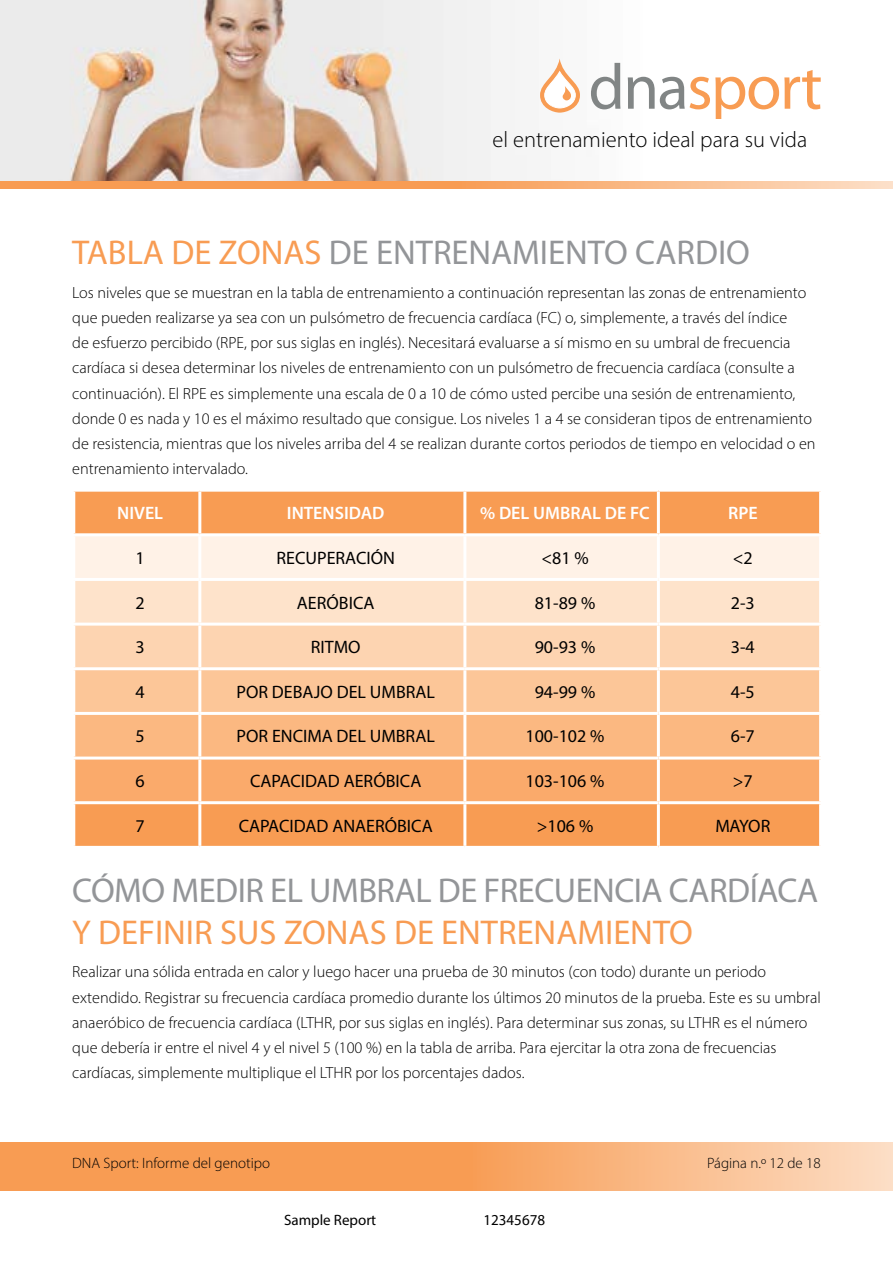
<style>
.page{position:relative;width:893px;height:1263px;background:#fff}
.page>*{position:absolute;margin:0;border:0;box-sizing:border-box;transform-origin:0 0}
.t1{font:34.5px "Myriad Pro";letter-spacing:-.015em;color:#939598}
.t2{font:34.5px "Myriad Pro";color:#f89c53}
.t3{font:300 22.5px "Myriad Pro";color:#000}
.t4{font:18px "Myriad Pro";color:#000}
.t5{font:600 18px "Myriad Pro";color:#fff}
.t6{font:300 16.2px/25.2px "Myriad Pro";color:#000}
.t7{font:300 15px "Myriad Pro";color:#000}
.t8{font:15px "Myriad Pro";color:#000}
.s1{color:#f89c53}
</style>
<div class="page">
<svg style="left:0;top:1142px;width:893px;height:49px;background:#f8ac6e"></svg>
<svg style="left:0;top:181px;width:893px;height:8px;background:#f8ac70"></svg>
<img style="left:0;top:0;width:628px;height:181px">
<svg style="left:540px;top:58px;width:40px;height:55px"></svg>
<svg style="left:591px;top:63px;width:29px;height:46px"></svg>
<svg style="left:628px;top:70px;width:193px;height:49px"></svg>
<div style="left:75px;top:804px;width:744px;height:42px;background:#f89c53"></div>
<svg style="left:75px;top:492px;width:744px;height:309px;background:#fbc69b"></svg>
<hr style="left:198px;top:492px;width:3px;height:41px;background:#fff">
<hr style="left:463px;top:492px;width:3px;height:41px;background:#fff">
<hr style="left:657px;top:492px;width:3px;height:41px;background:#fff">
<hr style="left:72px;top:533px;width:128px;height:3px;background:#fff">
<hr style="left:200px;top:533px;width:265px;height:3px;background:#fff">
<hr style="left:198px;top:536px;width:3px;height:42px;background:#fff">
<hr style="left:465px;top:533px;width:193px;height:3px;background:#fff">
<hr style="left:463px;top:536px;width:3px;height:42px;background:#fff">
<hr style="left:658px;top:533px;width:164px;height:3px;background:#fff">
<hr style="left:657px;top:536px;width:3px;height:42px;background:#fff">
<hr style="left:72px;top:578px;width:128px;height:3px;background:#fff">
<hr style="left:200px;top:578px;width:265px;height:3px;background:#fff">
<hr style="left:198px;top:581px;width:3px;height:42px;background:#fff">
<hr style="left:465px;top:578px;width:193px;height:3px;background:#fff">
<hr style="left:463px;top:581px;width:3px;height:42px;background:#fff">
<hr style="left:658px;top:578px;width:164px;height:3px;background:#fff">
<hr style="left:657px;top:581px;width:3px;height:42px;background:#fff">
<hr style="left:72px;top:623px;width:128px;height:3px;background:#fff">
<hr style="left:200px;top:623px;width:265px;height:3px;background:#fff">
<hr style="left:198px;top:626px;width:3px;height:41px;background:#fff">
<hr style="left:465px;top:623px;width:193px;height:3px;background:#fff">
<hr style="left:463px;top:626px;width:3px;height:41px;background:#fff">
<hr style="left:658px;top:623px;width:164px;height:3px;background:#fff">
<hr style="left:657px;top:626px;width:3px;height:41px;background:#fff">
<hr style="left:72px;top:667px;width:128px;height:3px;background:#fff">
<hr style="left:200px;top:667px;width:265px;height:3px;background:#fff">
<hr style="left:198px;top:670px;width:3px;height:42px;background:#fff">
<hr style="left:465px;top:667px;width:193px;height:3px;background:#fff">
<hr style="left:463px;top:670px;width:3px;height:42px;background:#fff">
<hr style="left:658px;top:667px;width:164px;height:3px;background:#fff">
<hr style="left:657px;top:670px;width:3px;height:42px;background:#fff">
<hr style="left:72px;top:712px;width:128px;height:3px;background:#fff">
<hr style="left:200px;top:712px;width:265px;height:3px;background:#fff">
<hr style="left:198px;top:715px;width:3px;height:41px;background:#fff">
<hr style="left:465px;top:712px;width:193px;height:3px;background:#fff">
<hr style="left:463px;top:715px;width:3px;height:41px;background:#fff">
<hr style="left:658px;top:712px;width:164px;height:3px;background:#fff">
<hr style="left:657px;top:715px;width:3px;height:41px;background:#fff">
<hr style="left:72px;top:756px;width:128px;height:3px;background:#fff">
<hr style="left:200px;top:756px;width:265px;height:3px;background:#fff">
<hr style="left:198px;top:759px;width:3px;height:42px;background:#fff">
<hr style="left:465px;top:756px;width:193px;height:3px;background:#fff">
<hr style="left:463px;top:759px;width:3px;height:42px;background:#fff">
<hr style="left:658px;top:756px;width:164px;height:3px;background:#fff">
<hr style="left:657px;top:759px;width:3px;height:42px;background:#fff">
<hr style="left:198px;top:804px;width:3px;height:42px;background:#fff">
<hr style="left:463px;top:804px;width:3px;height:42px;background:#fff">
<hr style="left:657px;top:804px;width:3px;height:42px;background:#fff">
<h2 class="t3" style="left:492px;top:126px;width:316px">el entrenamiento ideal para su vida</h2>
<h1 class="t1" style="left:72px;top:231px;width:679px"><span class="s1">TABLA DE ZONAS</span> DE ENTRENAMIENTO CARDIO</h1>
<p class="t6" style="left:72px;top:280px;width:745px">Los niveles que se muestran en la tabla de entrenamiento a continuación representan las zonas de entrenamiento que pueden realizarse ya sea con un pulsómetro de frecuencia cardíaca (FC) o, simplemente, a través del índice<br>de esfuerzo percibido (RPE, por sus siglas en inglés). Necesitará evaluarse a sí mismo en su umbral de frecuencia cardíaca si desea determinar los niveles de entrenamiento con un pulsómetro de frecuencia cardíaca (consulte a continuación). El RPE es simplemente una escala de 0 a 10 de cómo usted percibe una sesión de entrenamiento, donde 0 es nada y 10 es el máximo resultado que consigue. Los niveles 1 a 4 se consideran tipos de entrenamiento de resistencia, mientras que los niveles arriba del 4 se realizan durante cortos periodos de tiempo en velocidad o en entrenamiento intervalado.</p>
<p class="t5" style="left:117px;top:502px;width:47px">NIVEL</p>
<p class="t5" style="left:287px;top:502px;width:99px">INTENSIDAD</p>
<p class="t5" style="left:480px;top:502px;width:171px">% DEL UMBRAL DE FC</p>
<p class="t5" style="left:728px;top:502px;width:31px">RPE</p>
<p class="t4" style="left:136px;top:547px;width:11px">1</p>
<p class="t4" style="left:276px;top:547px;width:120px">RECUPERACIÓN</p>
<p class="t4" style="left:541px;top:547px;width:49px">&lt;81 %</p>
<p class="t4" style="left:733px;top:547px;width:21px">&lt;2</p>
<p class="t4" style="left:136px;top:591px;width:11px">2</p>
<p class="t4" style="left:297px;top:591px;width:79px">AERÓBICA</p>
<p class="t4" style="left:535px;top:591px;width:62px">81-89 %</p>
<p class="t4" style="left:731px;top:591px;width:25px">2-3</p>
<p class="t4" style="left:136px;top:636px;width:11px">3</p>
<p class="t4" style="left:311px;top:636px;width:51px">RITMO</p>
<p class="t4" style="left:535px;top:636px;width:62px">90-93 %</p>
<p class="t4" style="left:731px;top:636px;width:25px">3-4</p>
<p class="t4" style="left:136px;top:681px;width:11px">4</p>
<p class="t4" style="left:236px;top:681px;width:200px">POR DEBAJO DEL UMBRAL</p>
<p class="t4" style="left:535px;top:681px;width:62px">94-99 %</p>
<p class="t4" style="left:731px;top:681px;width:25px">4-5</p>
<p class="t4" style="left:136px;top:725px;width:11px">5</p>
<p class="t4" style="left:237px;top:725px;width:200px">POR ENCIMA DEL UMBRAL</p>
<p class="t4" style="left:525px;top:725px;width:81px">100-102 %</p>
<p class="t4" style="left:731px;top:725px;width:25px">6-7</p>
<p class="t4" style="left:136px;top:770px;width:11px">6</p>
<p class="t4" style="left:250px;top:770px;width:173px">CAPACIDAD AERÓBICA</p>
<p class="t4" style="left:525px;top:770px;width:81px">103-106 %</p>
<p class="t4" style="left:733px;top:770px;width:21px">&gt;7</p>
<p class="t4" style="left:136px;top:815px;width:11px">7</p>
<p class="t4" style="left:239px;top:815px;width:196px">CAPACIDAD ANAERÓBICA</p>
<p class="t4" style="left:537px;top:815px;width:58px">&gt;106 %</p>
<p class="t4" style="left:715px;top:815px;width:57px">MAYOR</p>
<h1 class="t1" style="left:72px;top:869px;width:747px">CÓMO MEDIR EL UMBRAL DE FRECUENCIA CARDÍACA</h1>
<h1 class="t2" style="left:72px;top:911px;width:622px">Y DEFINIR SUS ZONAS DE ENTRENAMIENTO</h1>
<p class="t6" style="left:72px;top:959px;width:750px">Realizar una sólida entrada en calor y luego hacer una prueba de 30 minutos (con todo) durante un periodo extendido. Registrar su frecuencia cardíaca promedio durante los últimos 20 minutos de la prueba. Este es su umbral anaeróbico de frecuencia cardíaca (LTHR, por sus siglas en inglés). Para determinar sus zonas, su LTHR es el número que debería ir entre el nivel 4 y el nivel 5 (100 %) en la tabla de arriba. Para ejercitar la otra zona de frecuencias cardíacas, simplemente multiplique el LTHR por los porcentajes dados.</p>
<p class="t7" style="left:72px;top:1154px;width:199px">DNA Sport: Informe del genotipo</p>
<p class="t7" style="left:707px;top:1154px;width:115px">Página n.º 12 de 18</p>
<p class="t8" style="left:284px;top:1211px;width:94px">Sample Report</p>
<p class="t8" style="left:483px;top:1211px;width:63px">12345678</p>
</div>
